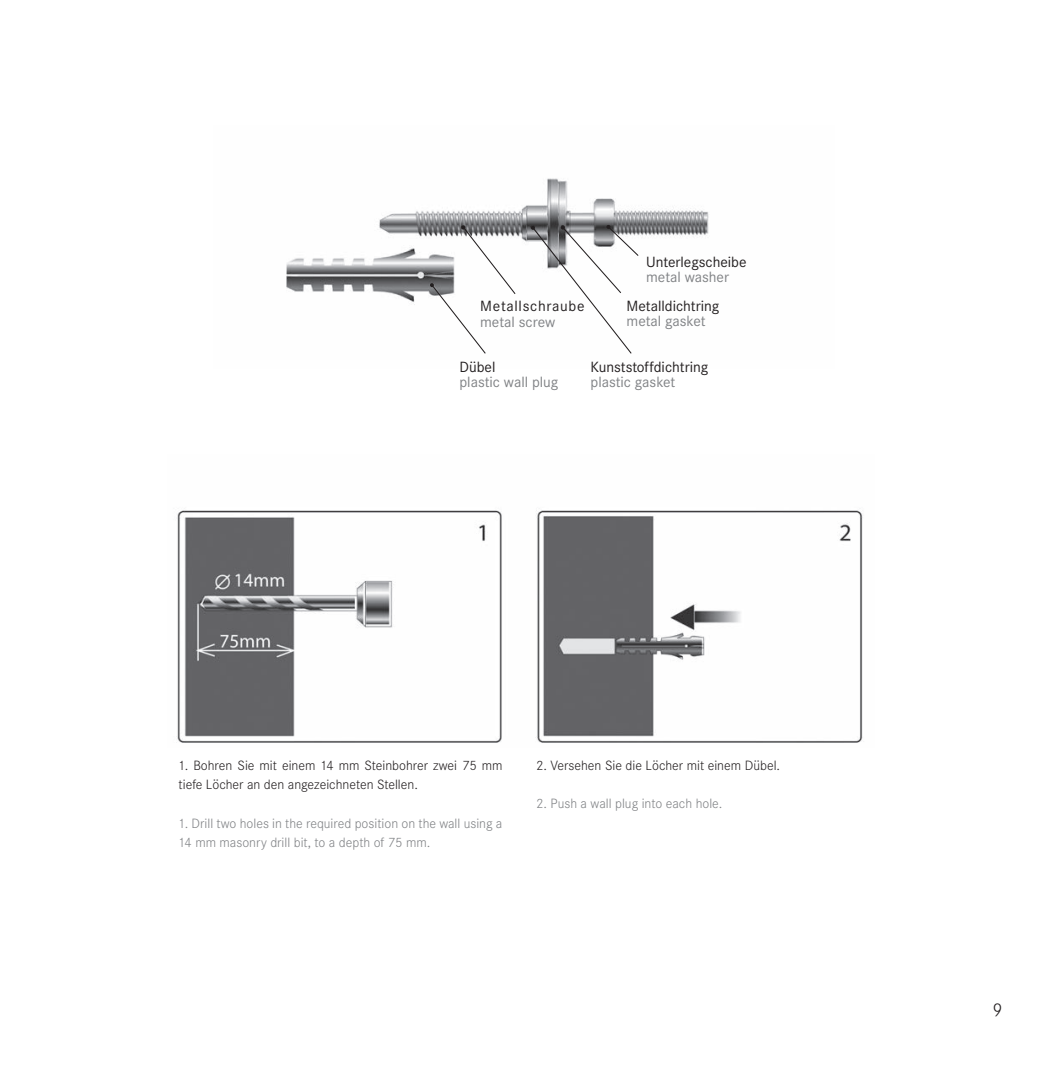
<style>
.page{position:relative;width:1057px;height:1072px;background:#fff}
.page>*{position:absolute;margin:0;border:0;box-sizing:border-box;transform-origin:0 0}
.t1{font:300 19.25px "Corporate S";color:#231f20}
.t2{font:15.4px "Corporate S";color:#808285}
.t3{font:15.4px "Corporate S";color:#231f20}
.t4{font:15.4px "Corporate S";letter-spacing:.045em;color:#231f20}
.t5{font:300 14px/19.2px "Corporate S";color:#231f20}
.t6{font:300 14px/19.2px "Corporate S";color:#808285}
</style>
<div class="page">
<img style="left:176px;top:510px;width:687px;height:233px">
<img style="left:286px;top:178px;width:423px;height:127px">
<svg style="left:430px;top:225px;width:86px;height:129px"></svg>
<svg style="left:531px;top:225px;width:108px;height:129px"></svg>
<p class="t4" style="left:480px;top:298px;width:106px">Metallschraube</p>
<p class="t2" style="left:480px;top:313px;width:77px">metal screw</p>
<p class="t3" style="left:646px;top:253px;width:102px">Unterlegscheibe</p>
<p class="t2" style="left:646px;top:268px;width:84px">metal washer</p>
<p class="t3" style="left:626px;top:297px;width:94px">Metalldichtring</p>
<p class="t2" style="left:626px;top:312px;width:81px">metal gasket</p>
<p class="t3" style="left:459px;top:358px;width:38px">Dübel</p>
<p class="t2" style="left:459px;top:373px;width:100px">plastic wall plug</p>
<p class="t3" style="left:590px;top:358px;width:119px">Kunststoffdichtring</p>
<p class="t2" style="left:590px;top:373px;width:86px">plastic gasket</p>
<p class="t5" style="left:179px;top:756px;width:325px">1. Bohren Sie mit einem 14 mm Steinbohrer zwei 75 mm tiefe Löcher an den angezeichneten Stellen.</p>
<p class="t6" style="left:179px;top:813px;width:325px">1. Drill two holes in the required position on the wall using a<br>14 mm masonry drill bit, to a depth of 75 mm.</p>
<p class="t5" style="left:536px;top:756px;width:245px">2. Versehen Sie die Löcher mit einem Dübel.</p>
<p class="t6" style="left:536px;top:794px;width:188px">2. Push a wall plug into each hole.</p>
<h1 class="t1" style="left:993px;top:999px;width:12px">9</h1>
</div>
